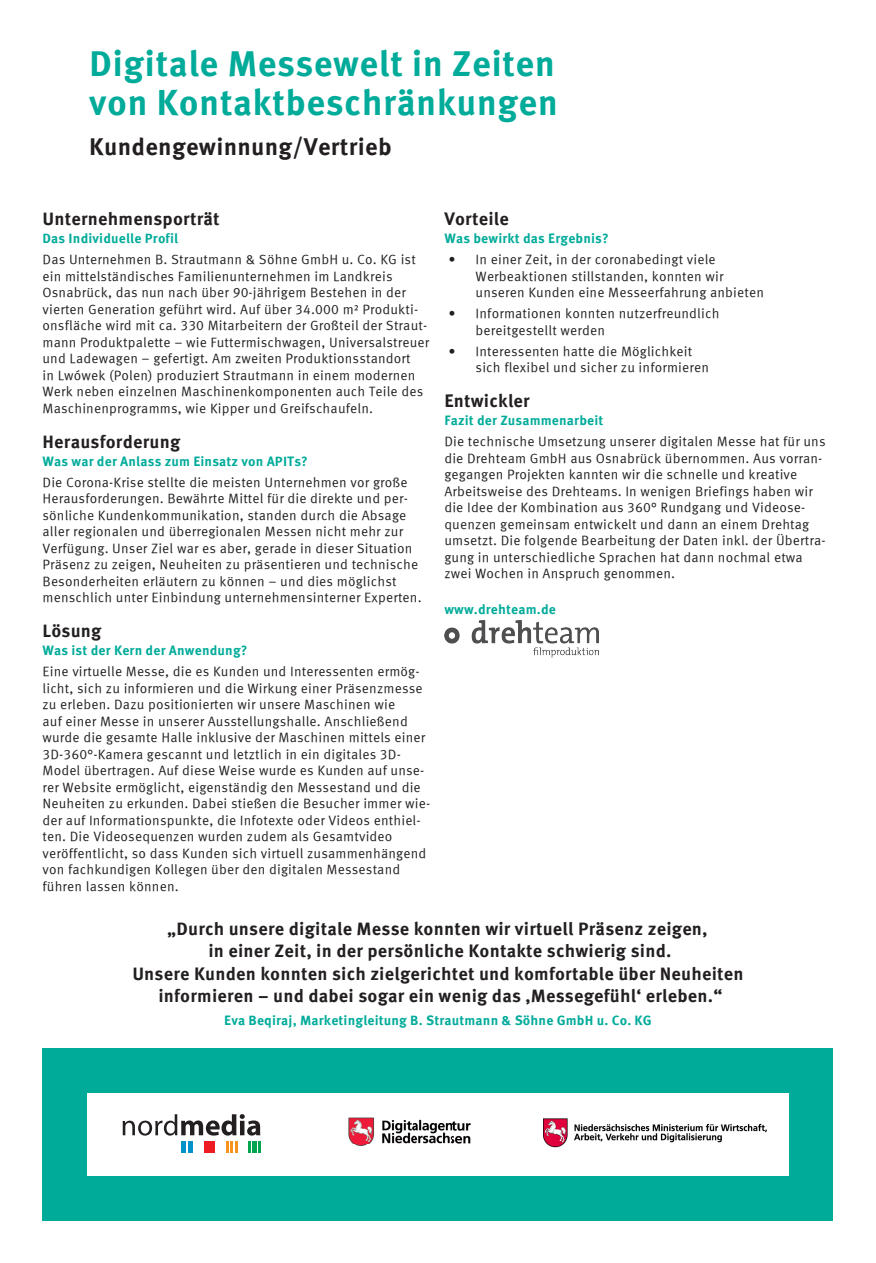
<style>
.page{position:relative;width:876px;height:1263px;background:#fff}
.page>*{position:absolute;margin:0;border:0;box-sizing:border-box;transform-origin:0 0}
.Titel{font:700 36px "Meta Correspondence";letter-spacing:.01em;color:#00ab9a}
.Zwischentitel{font:700 24px "Meta Correspondence";letter-spacing:.01em;color:#231f20}
.Zitat-Text{font:700 18px "Meta Correspondence";letter-spacing:.01em;color:#231f20}
.Absatzüberschrift{font:700 18px "Meta Correspondence";letter-spacing:.01em;color:#231f20}
.Fließtext{font:13.5px/16.5px "Meta Correspondence";letter-spacing:.01em;color:#231f20}
.Absatz-Zwischenübers{font:700 13.5px "Meta Correspondence";letter-spacing:.01em;color:#00ab9a}
.Zitat-Person{font:700 13.5px "Meta Correspondence";letter-spacing:.01em;color:#00ab9a}
</style>
<div class="page">
<div style="left:43px;top:1047px;width:790px;height:173px;background:#00ab9a"></div>
<div style="left:87px;top:1093px;width:702px;height:82px;background:#fff"></div>
<img style="left:543px;top:1118px;width:224px;height:30px">
<svg style="left:123px;top:1114px;width:137px;height:21px"></svg>
<div style="left:181px;top:1141px;width:5px;height:11px;background:#0092c8"></div>
<div style="left:188px;top:1141px;width:5px;height:11px;background:#0092c8"></div>
<hr style="left:204px;top:1141px;width:4px;height:11px;background:#ee1d23">
<svg style="left:209px;top:1141px;width:6px;height:11px"></svg>
<div style="left:252px;top:1141px;width:5px;height:11px;background:#00a54f"></div>
<svg style="left:249px;top:1141px;width:2px;height:11px"></svg>
<svg style="left:258px;top:1141px;width:2px;height:11px"></svg>
<svg style="left:226px;top:1141px;width:12px;height:11px"></svg>
<img style="left:348px;top:1117px;width:123px;height:29px">
<img style="left:444px;top:621px;width:154px;height:36px">
<p class="Titel" style="left:89px;top:42px;width:467px">Digitale Messewelt in Zeiten</p>
<p class="Titel" style="left:89px;top:81px;width:470px">von Kontaktbeschränkungen</p>
<p class="Zwischentitel" style="left:89px;top:132px;width:304px">Kundengewinnung/Vertrieb</p>
<p class="Absatzüberschrift" style="left:43px;top:208px;width:179px">Unternehmensporträt</p>
<p class="Absatz-Zwischenübers" style="left:43px;top:230px;width:137px">Das Individuelle Profil</p>
<p class="Fließtext" style="left:43px;top:251px;width:388px">Das Unternehmen B. Strautmann &amp; Söhne GmbH u. Co. KG ist ein mittelständisches Familienunternehmen im Landkreis Osnabrück, das nun nach über 90-jährigem Bestehen in der vierten Generation geführt wird. Auf über 34.000 m² Produkti&shy;onsfläche wird mit ca. 330 Mitarbeitern der Großteil der Straut&shy;mann Produktpalette – wie Futtermischwagen, Universalstreuer und Ladewagen – gefertigt. Am zweiten Produktionsstandort<br>in Lwówek (Polen) produziert Strautmann in einem modernen Werk neben einzelnen Maschinenkomponenten auch Teile des Maschinenprogramms, wie Kipper und Greifschaufeln.</p>
<p class="Absatzüberschrift" style="left:43px;top:431px;width:139px">Herausforderung</p>
<p class="Absatz-Zwischenübers" style="left:43px;top:453px;width:267px">Was war der Anlass zum Einsatz von APITs?</p>
<p class="Fließtext" style="left:43px;top:473px;width:381px">Die Corona-Krise stellte die meisten Unternehmen vor große Herausforderungen. Bewährte Mittel für die direkte und per&shy;sönliche Kundenkommunikation, standen durch die Absage aller regionalen und überregionalen Messen nicht mehr zur Verfügung. Unser Ziel war es aber, gerade in dieser Situation Präsenz zu zeigen, Neuheiten zu präsentieren und technische Besonderheiten erläutern zu können – und dies möglichst menschlich unter Einbindung unternehmensinterner Experten.</p>
<p class="Absatzüberschrift" style="left:43px;top:620px;width:61px">Lösung</p>
<p class="Absatz-Zwischenübers" style="left:43px;top:642px;width:207px">Was ist der Kern der Anwendung?</p>
<p class="Fließtext" style="left:43px;top:663px;width:389px">Eine virtuelle Messe, die es Kunden und Interessenten ermög&shy;licht, sich zu informieren und die Wirkung einer Präsenzmesse zu erleben. Dazu positionierten wir unsere Maschinen wie<br>auf einer Messe in unserer Ausstellungshalle. Anschließend wurde die gesamte Halle inklusive der Maschinen mittels einer 3D-360°-Kamera gescannt und letztlich in ein digitales 3D-Model übertragen. Auf diese Weise wurde es Kunden auf unse&shy;rer Website ermöglicht, eigenständig den Messestand und die Neuheiten zu erkunden. Dabei stießen die Besucher immer wie&shy;der auf Informationspunkte, die Infotexte oder Videos enthiel&shy;ten. Die Videosequenzen wurden zudem als Gesamtvideo veröffentlicht, so dass Kunden sich virtuell zusammenhängend von fachkundigen Kollegen über den digitalen Messestand führen lassen können.</p>
<p class="Absatzüberschrift" style="left:444px;top:208px;width:66px">Vorteile</p>
<p class="Absatz-Zwischenübers" style="left:444px;top:230px;width:166px">Was bewirkt das Ergebnis?</p>
<p class="Fließtext" style="left:476px;top:251px;width:290px;text-indent:-27px">• In einer Zeit, in der coronabedingt viele<br>Werbeaktionen stillstanden, konnten wir unseren Kunden eine Messeerfahrung anbieten</p>
<p class="Fließtext" style="left:476px;top:305px;width:245px;text-indent:-27px">• Informationen konnten nutzerfreundlich bereitgestellt werden</p>
<p class="Fließtext" style="left:476px;top:342px;width:235px;text-indent:-27px">• Interessenten hatte die Möglichkeit sich flexibel und sicher zu informieren</p>
<p class="Absatzüberschrift" style="left:444px;top:390px;width:87px">Entwickler</p>
<p class="Absatz-Zwischenübers" style="left:444px;top:412px;width:161px">Fazit der Zusammenarbeit</p>
<p class="Fließtext" style="left:444px;top:433px;width:383px">Die technische Umsetzung unserer digitalen Messe hat für uns die Drehteam GmbH aus Osnabrück übernommen. Aus vorran&shy;gegangen Projekten kannten wir die schnelle und kreative Arbeitsweise des Drehteams. In wenigen Briefings haben wir die Idee der Kombination aus 360° Rundgang und Videose&shy;quenzen gemeinsam entwickelt und dann an einem Drehtag umsetzt. Die folgende Bearbeitung der Daten inkl. der Übertra&shy;gung in unterschiedliche Sprachen hat dann nochmal etwa zwei Wochen in Anspruch genommen.</p>
<p class="Absatz-Zwischenübers" style="left:444px;top:601px;width:113px">www.drehteam.de</p>
<p class="Zitat-Text" style="left:167px;top:918px;width:542px">„Durch unsere digitale Messe konnten wir virtuell Präsenz zeigen,</p>
<p class="Zitat-Text" style="left:208px;top:940px;width:465px">in einer Zeit, in der persönliche Kontakte schwierig sind.</p>
<p class="Zitat-Text" style="left:132px;top:963px;width:613px">Unsere Kunden konnten sich zielgerichtet und komfortable über Neuheiten</p>
<p class="Zitat-Text" style="left:158px;top:985px;width:565px">informieren – und dabei sogar ein wenig das ‚Messegefühl‘ erleben.“</p>
<p class="Zitat-Person" style="left:224px;top:1012px;width:429px">Eva Beqiraj, Marketingleitung B. Strautmann &amp; Söhne GmbH u. Co. KG</p>
</div>
